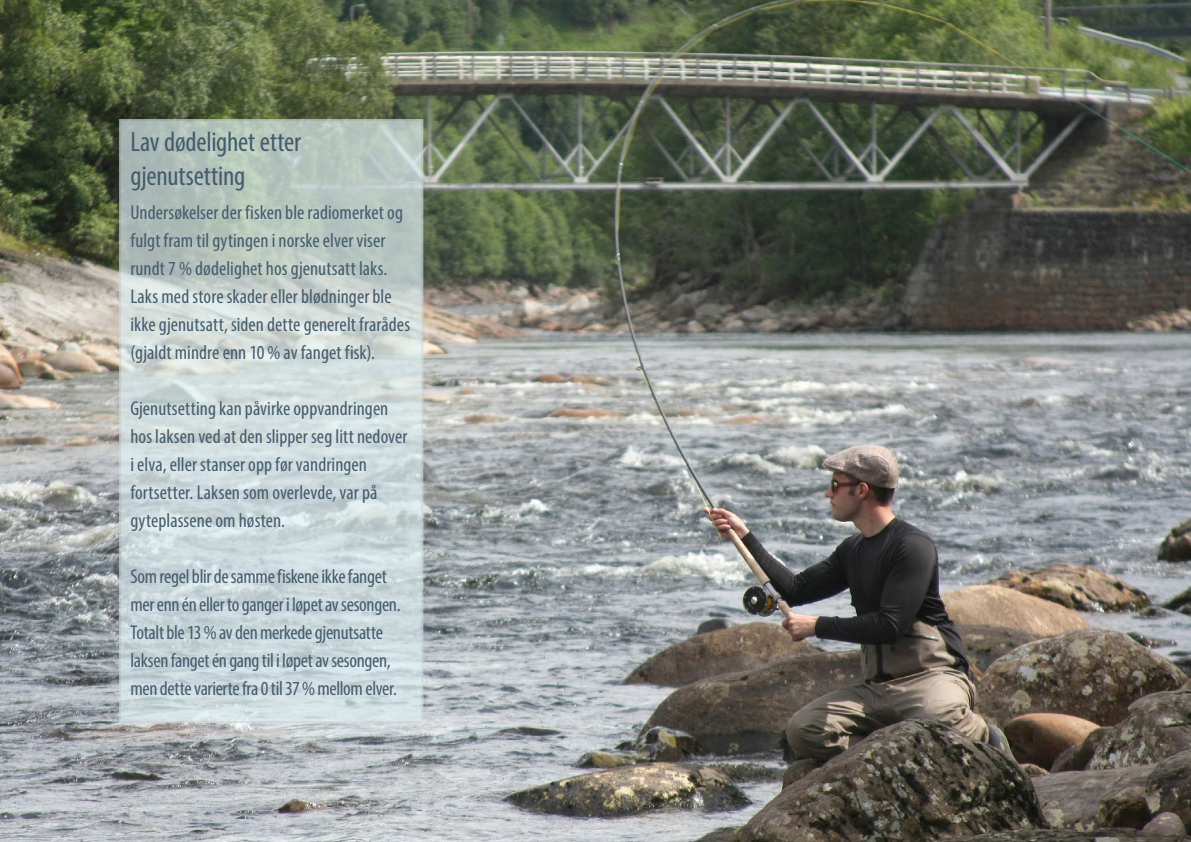
<style>
.page{position:relative;width:1191px;height:842px;background:#fff}
.page>*{position:absolute;margin:0;border:0;box-sizing:border-box;transform-origin:0 0}
.overskrift_2_2016{font:condensed 28px/33.6px "Myriad Pro";letter-spacing:-.01em;color:#445c6d}
.ingress_2016{font:condensed 20px/28px "Myriad Pro";letter-spacing:.005em;color:#445c6d}
.ingress_2016-2{font:condensed 20px/28px "Myriad Pro";letter-spacing:-.015em;color:#445c6d}
</style>
<div class="page">
<img style="left:0;top:0;width:1191px;height:842px">
<svg style="left:119px;top:119px;width:304px;height:604px;background:#c7d4d3"></svg>
<p class="overskrift_2_2016" style="left:130px;top:125px;width:172px">Lav dødelighet etter gjenutsetting</p>
<p class="ingress_2016" style="left:130px;top:198px;width:281px">Undersøkelser der fisken ble radiomerket og fulgt fram til gytingen i norske elver viser rundt 7 % dødelighet hos gjenutsatt laks.<br>Laks med store skader eller blødninger ble ikke gjenutsatt, siden dette generelt frarådes (gjaldt mindre enn 10 % av fanget fisk).</p>
<p class="ingress_2016" style="left:130px;top:394px;width:278px">Gjenutsetting kan påvirke oppvandringen hos laksen ved at den slipper seg litt nedover i elva, eller stanser opp før vandringen fortsetter. Laksen som overlevde, var på gyteplassene om høsten.</p>
<p class="ingress_2016-2" style="left:130px;top:562px;width:272px">Som regel blir de samme fiskene ikke fanget mer enn én eller to ganger i løpet av sesongen.<br>Totalt ble 13 % av den merkede gjenutsatte laksen fanget én gang til i løpet av sesongen, men dette varierte fra 0 til 37 % mellom elver.</p>
</div>
